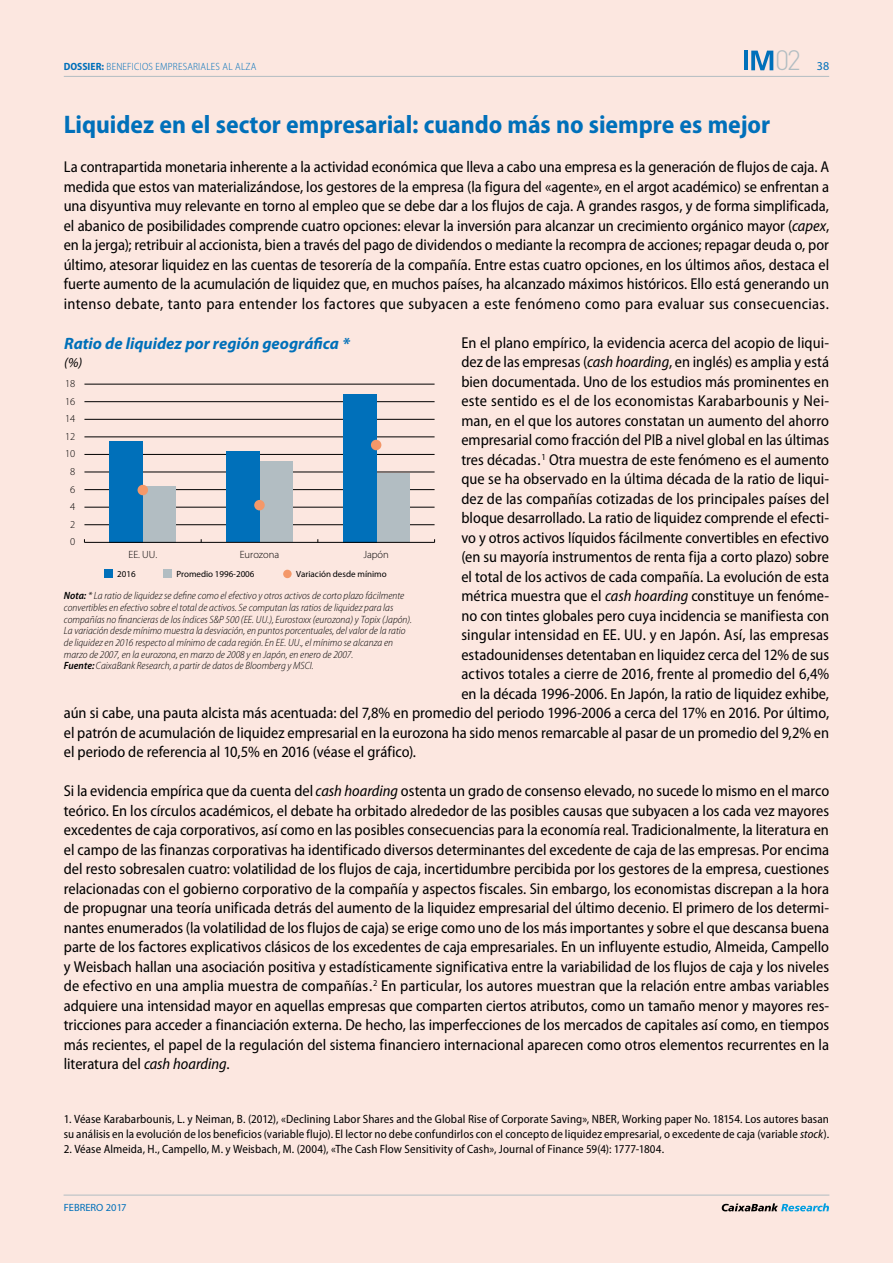
<style>
.page{position:relative;width:893px;height:1263px;background:#fce7e0}
.page>*{position:absolute;margin:0;border:0;box-sizing:border-box;transform-origin:0 0}
.t1{font:300 27.6px "DIN Pro";color:#b2bdc2}
.t2{font:700 semi-condensed 25.5px "Myriad Pro";color:#0070ba}
.t3{font:italic 700 16.5px "Myriad Pro";color:#0070b9}
.t4{font:semi-condensed 15.75px/19.5px "Myriad Pro";color:#000;text-align:justify}
.t5{font:italic 13.5px "Myriad Pro";color:#000}
.t6{font:semi-condensed 12px/15px "Myriad Pro";letter-spacing:.01em;color:#000}
.t7{font:12px "Myriad Pro";color:#0070ba}
.t8{font:italic 300 semi-condensed 10.5px/11.7px "Myriad Pro";color:#000}
.t9{font:300 semi-condensed 10.5px "Myriad Pro";letter-spacing:.02em;color:#0070ba}
.t10{font:300 10.5px "Myriad Pro";color:#000}
.t11{font:10.5px "Myriad Pro";color:#0070ba}
.t12{font:9px "Myriad Pro";color:#000}
.s1{font-weight:700}
.s2{font-style:italic}
.s3{font-weight:600}
</style>
<div class="page">
<hr style="left:64px;top:76px;width:765px;height:1px;background:#b2bdc2">
<hr style="left:64px;top:1195px;width:765px;height:1px;background:#b2bdc2">
<svg style="left:722px;top:1203px;width:107px;height:8px"></svg>
<svg style="left:751px;top:51px;width:22px;height:19px"></svg>
<svg style="left:743px;top:51px;width:4px;height:19px"></svg>
<hr style="left:84px;top:524px;width:351px;height:1px;background:#000">
<hr style="left:84px;top:507px;width:351px;height:1px;background:#000">
<hr style="left:84px;top:489px;width:351px;height:1px;background:#000">
<hr style="left:84px;top:472px;width:351px;height:1px;background:#000">
<hr style="left:84px;top:454px;width:351px;height:1px;background:#000">
<hr style="left:84px;top:437px;width:351px;height:1px;background:#000">
<hr style="left:84px;top:419px;width:351px;height:1px;background:#000">
<hr style="left:84px;top:401px;width:351px;height:1px;background:#000">
<hr style="left:84px;top:384px;width:351px;height:1px;background:#000">
<div style="left:376px;top:473px;width:33px;height:69px;background:#b2bdc2"></div>
<div style="left:259px;top:461px;width:34px;height:81px;background:#b2bdc2"></div>
<div style="left:142px;top:486px;width:34px;height:56px;background:#b2bdc2"></div>
<div style="left:343px;top:394px;width:33px;height:148px;background:#0070ba"></div>
<div style="left:226px;top:451px;width:33px;height:91px;background:#0070ba"></div>
<div style="left:109px;top:441px;width:34px;height:101px;background:#0070ba"></div>
<hr style="left:84px;top:542px;width:351px;height:1px;background:#000">
<div style="left:138px;top:485px;width:10px;height:10px;background:#f49869;border-radius:50%"></div>
<div style="left:254px;top:500px;width:11px;height:10px;background:#f49869;border-radius:50%"></div>
<div style="left:371px;top:440px;width:10px;height:10px;background:#f39769;border-radius:50%"></div>
<div style="left:163px;top:570px;width:8px;height:8px;background:#b2bdc2"></div>
<div style="left:104px;top:570px;width:9px;height:8px;background:#0070ba"></div>
<div style="left:283px;top:570px;width:9px;height:8px;background:#f49869;border-radius:50%"></div>
<h1 class="t1" style="left:775px;top:42px;width:27px">02</h1>
<p class="t9" style="left:64px;top:61px;width:194px"><span class="s1">DOSSIER:</span> BENEFICIOS EMPRESARIALES AL ALZA</p>
<p class="t7" style="left:817px;top:60px;width:14px">38</p>
<h2 class="t2" style="left:64px;top:110px;width:708px">Liquidez en el sector empresarial: cuando más no siempre es mejor</h2>
<p class="t4" style="left:64px;top:158px;width:767px">La contrapartida monetaria inherente a la actividad económica que lleva a cabo una empresa es la generación de flujos de caja. A medida que estos van materializándose, los gestores de la empresa (la figura del «agente», en el argot académico) se enfrentan a una disyuntiva muy relevante en torno al empleo que se debe dar a los flujos de caja. A grandes rasgos, y de forma simplificada, el abanico de posibilidades comprende cuatro opciones: elevar la inversión para alcanzar un crecimiento orgánico mayor (<span class="s2">capex</span>, en la jerga); retribuir al accionista, bien a través del pago de dividendos o mediante la recompra de acciones; repagar deuda o, por último, atesorar liquidez en las cuentas de tesorería de la compañía. Entre estas cuatro opciones, en los últimos años, destaca el fuerte aumento de la acumulación de liquidez que, en muchos países, ha alcanzado máximos históricos. Ello está generando un intenso debate, tanto para entender los factores que subyacen a este fenómeno como para evaluar sus consecuencias.</p>
<p class="t4" style="left:461px;top:333px;width:369px">En el plano empírico, la evidencia acerca del acopio de liqui-</p>
<p class="t4" style="left:461px;top:353px;width:369px">dez de las empresas (<span class="s2">cash hoarding</span>, en inglés) es amplia y está</p>
<p class="t4" style="left:461px;top:372px;width:369px">bien documentada. Uno de los estudios más prominentes en</p>
<p class="t4" style="left:461px;top:392px;width:369px">este sentido es el de los economistas Karabarbounis y Nei-</p>
<p class="t4" style="left:461px;top:411px;width:369px">man, en el que los autores constatan un aumento del ahorro</p>
<p class="t4" style="left:461px;top:431px;width:369px">empresarial como fracción del PIB a nivel global en las últimas</p>
<p class="t4" style="left:461px;top:450px;width:369px">tres décadas.<sup>1</sup> Otra muestra de este fenómeno es el aumento</p>
<p class="t4" style="left:461px;top:470px;width:369px">que se ha observado en la última década de la ratio de liqui-</p>
<p class="t4" style="left:461px;top:489px;width:369px">dez de las compañías cotizadas de los principales países del</p>
<p class="t4" style="left:461px;top:509px;width:369px">bloque desarrollado. La ratio de liquidez comprende el efecti-</p>
<p class="t4" style="left:461px;top:528px;width:369px">vo y otros activos líquidos fácilmente convertibles en efectivo</p>
<p class="t4" style="left:461px;top:548px;width:369px">(en su mayoría instrumentos de renta fija a corto plazo) sobre</p>
<p class="t4" style="left:461px;top:567px;width:369px">el total de los activos de cada compañía. La evolución de esta</p>
<p class="t4" style="left:461px;top:587px;width:369px">métrica muestra que el <span class="s2">cash hoarding</span> constituye un fenóme-</p>
<p class="t4" style="left:461px;top:606px;width:369px">no con tintes globales pero cuya incidencia se manifiesta con</p>
<p class="t4" style="left:461px;top:626px;width:369px">singular intensidad en EE. UU. y en Japón. Así, las empresas</p>
<p class="t4" style="left:461px;top:645px;width:369px">estadounidenses detentaban en liquidez cerca del 12% de sus</p>
<p class="t4" style="left:461px;top:665px;width:369px">activos totales a cierre de 2016, frente al promedio del 6,4%</p>
<p class="t4" style="left:461px;top:684px;width:369px">en la década 1996-2006. En Japón, la ratio de liquidez exhibe,</p>
<p class="t4" style="left:64px;top:704px;width:767px">aún si cabe, una pauta alcista más acentuada: del 7,8% en promedio del periodo 1996-2006 a cerca del 17% en 2016. Por último,</p>
<p class="t4" style="left:64px;top:723px;width:767px">el patrón de acumulación de liquidez empresarial en la eurozona ha sido menos remarcable al pasar de un promedio del 9,2% en</p>
<p class="t4" style="left:64px;top:743px;width:354px">el periodo de referencia al 10,5% en 2016 (véase el gráfico).</p>
<p class="t4" style="left:64px;top:782px;width:767px">Si la evidencia empírica que da cuenta del <span class="s2">cash hoarding</span> ostenta un grado de consenso elevado, no sucede lo mismo en el marco teórico. En los círculos académicos, el debate ha orbitado alrededor de las posibles causas que subyacen a los cada vez mayores excedentes de caja corporativos, así como en las posibles consecuencias para la economía real. Tradicionalmente, la literatura en el campo de las finanzas corporativas ha identificado diversos determinantes del excedente de caja de las empresas. Por encima del resto sobresalen cuatro: volatilidad de los flujos de caja, incertidumbre percibida por los gestores de la empresa, cuestiones relacionadas con el gobierno corporativo de la compañía y aspectos fiscales. Sin embargo, los economistas discrepan a la hora de propugnar una teoría unificada detrás del aumento de la liquidez empresarial del último decenio. El primero de los determi&shy;nantes enumerados (la volatilidad de los flujos de caja) se erige como uno de los más importantes y sobre el que descansa buena parte de los factores explicativos clásicos de los excedentes de caja empresariales. En un influyente estudio, Almeida, Campello y Weisbach hallan una asociación positiva y estadísticamente significativa entre la variabilidad de los flujos de caja y los niveles de efectivo en una amplia muestra de compañías.<sup>2</sup> En particular, los autores muestran que la relación entre ambas variables adquiere una intensidad mayor en aquellas empresas que comparten ciertos atributos, como un tamaño menor y mayores res&shy;tricciones para acceder a financiación externa. De hecho, las imperfecciones de los mercados de capitales así como, en tiempos más recientes, el papel de la regulación del sistema financiero internacional aparecen como otros elementos recurrentes en la literatura del <span class="s2">cash hoarding</span>.</p>
<p class="t3" style="left:64px;top:334px;width:287px">Ratio de liquidez por región geográfica *</p>
<p class="t5" style="left:64px;top:354px;width:20px">(%)</p>
<p class="t10" style="left:65px;top:378px;width:12px">18</p>
<p class="t10" style="left:65px;top:395px;width:12px">16</p>
<p class="t10" style="left:65px;top:413px;width:12px">14</p>
<p class="t10" style="left:65px;top:431px;width:12px">12</p>
<p class="t10" style="left:65px;top:448px;width:12px">10</p>
<p class="t10" style="left:70px;top:466px;width:7px">8</p>
<p class="t10" style="left:70px;top:483px;width:7px">6</p>
<p class="t10" style="left:70px;top:501px;width:7px">4</p>
<p class="t10" style="left:70px;top:518px;width:7px">2</p>
<p class="t10" style="left:70px;top:536px;width:7px">0</p>
<p class="t10" style="left:128px;top:548px;width:30px">EE. UU.</p>
<p class="t10" style="left:240px;top:548px;width:41px">Eurozona</p>
<p class="t10" style="left:363px;top:548px;width:27px">Japón</p>
<p class="t12" style="left:117px;top:569px;width:20px">2016</p>
<p class="t12" style="left:176px;top:569px;width:80px">Promedio 1996-2006</p>
<p class="t12" style="left:296px;top:569px;width:92px">Variación desde mínimo</p>
<p class="t8" style="left:64px;top:590px;width:350px"><span class="s3">Nota:</span> * La ratio de liquidez se define como el efectivo y otros activos de corto plazo fácilmente convertibles en efectivo sobre el total de activos. Se computan las ratios de liquidez para las compañías no financieras de los índices S&amp;P 500 (EE. UU.), Eurostoxx (eurozona) y Topix (Japón).<br>La variación desde mínimo muestra la desviación, en puntos porcentuales, del valor de la ratio de liquidez en 2016 respecto al mínimo de cada región. En EE. UU., el mínimo se alcanza en marzo de 2007, en la eurozona, en marzo de 2008 y en Japón, en enero de 2007.<br><span class="s3">Fuente:</span> CaixaBank Research, a partir de datos de Bloomberg y MSCI.</p>
<p class="t6" style="left:64px;top:1112px;width:767px">1. Véase Karabarbounis, L. y Neiman, B. (2012), «Declining Labor Shares and the Global Rise of Corporate Saving», NBER, Working paper No. 18154. Los autores basan su análisis en la evolución de los beneficios (variable flujo). El lector no debe confundirlos con el concepto de liquidez empresarial, o excedente de caja (variable <span class="s2">stock</span>).</p>
<p class="t6" style="left:64px;top:1142px;width:602px">2. Véase Almeida, H., Campello, M. y Weisbach, M. (2004), «The Cash Flow Sensitivity of Cash», Journal of Finance 59(4): 1777-1804.</p>
<p class="t11" style="left:64px;top:1202px;width:12px">FEBRERO</p>
<p class="t11" style="left:106px;top:1202px;width:22px">2017</p>
</div>
